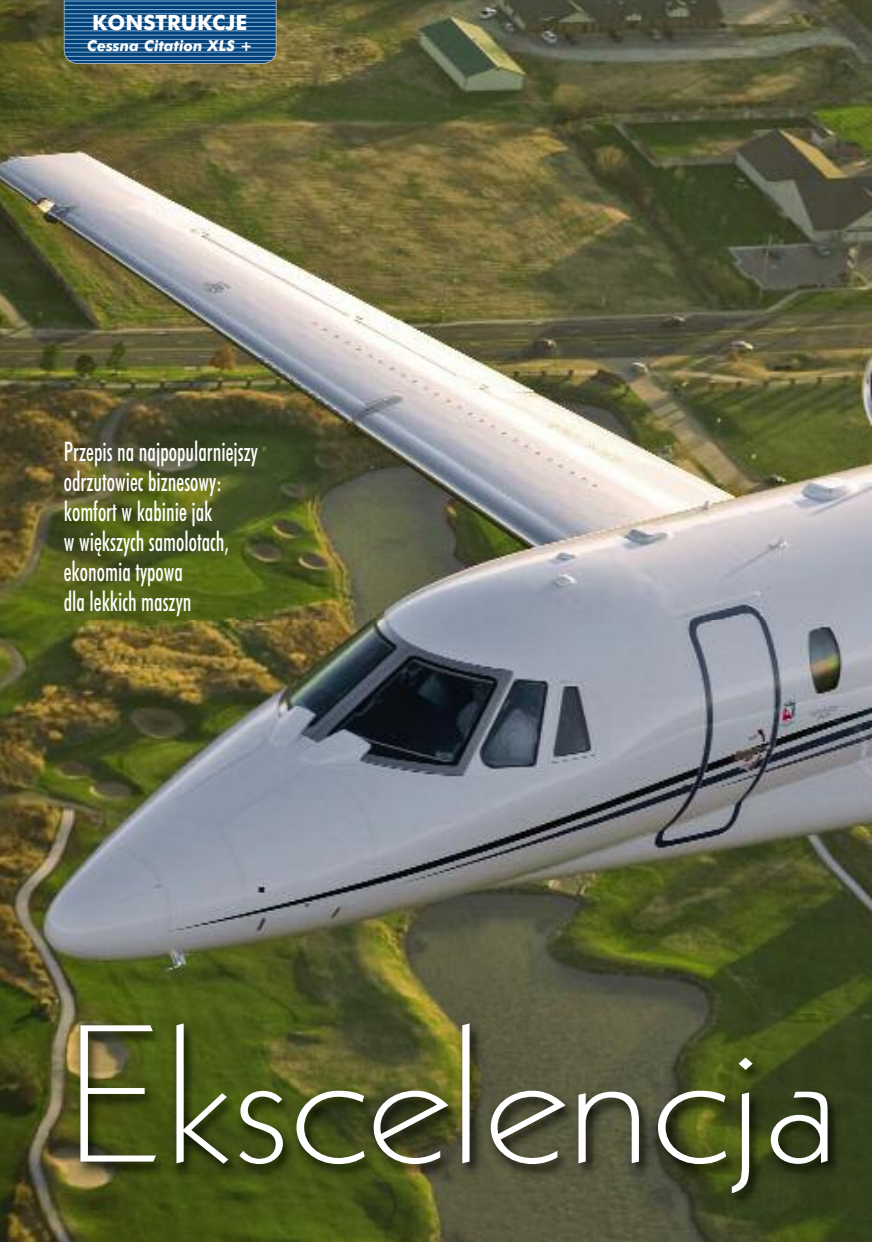
<style>
.page{position:relative;width:872px;height:1242px;background:#fff}
.page>*{position:absolute;margin:0;border:0;box-sizing:border-box;transform-origin:0 0}
.t1{font:190.5px "Geometric 231 Lt EU";color:#fff;scale:1.15 1}
.t2{font:27px/30px "Futura Md Cn EU";color:#fff;scale:.8 1}
.t3{font:21px "Futura EU Bold OTF";color:#fff}
.t4{font:italic 700 15px "Futura EU";color:#fff}
</style>
<div class="page">
<img style="left:0;top:0;width:872px;height:1242px">
<svg style="left:64px;top:0;width:212px;height:64px;background:#235d8e"></svg>
<img style="left:39px;top:991px;width:833px;height:251px">
<p class="t3" style="left:92px;top:10px;width:157px">KONSTRUKCJE</p>
<p class="t4" style="left:87px;top:36px;width:167px">Cessna Citation XLS +</p>
<p class="t2" style="left:64px;top:436px;width:244px">Przepis na najpopularniejszy odrzutowiec biznesowy: komfort w kabinie jak<br>w większych samolotach, ekonomia typowa<br>dla lekkich maszyn</p>
<h1 class="t1" style="left:64px;top:973px;width:677px">Ekscelencja</h1>
</div>
